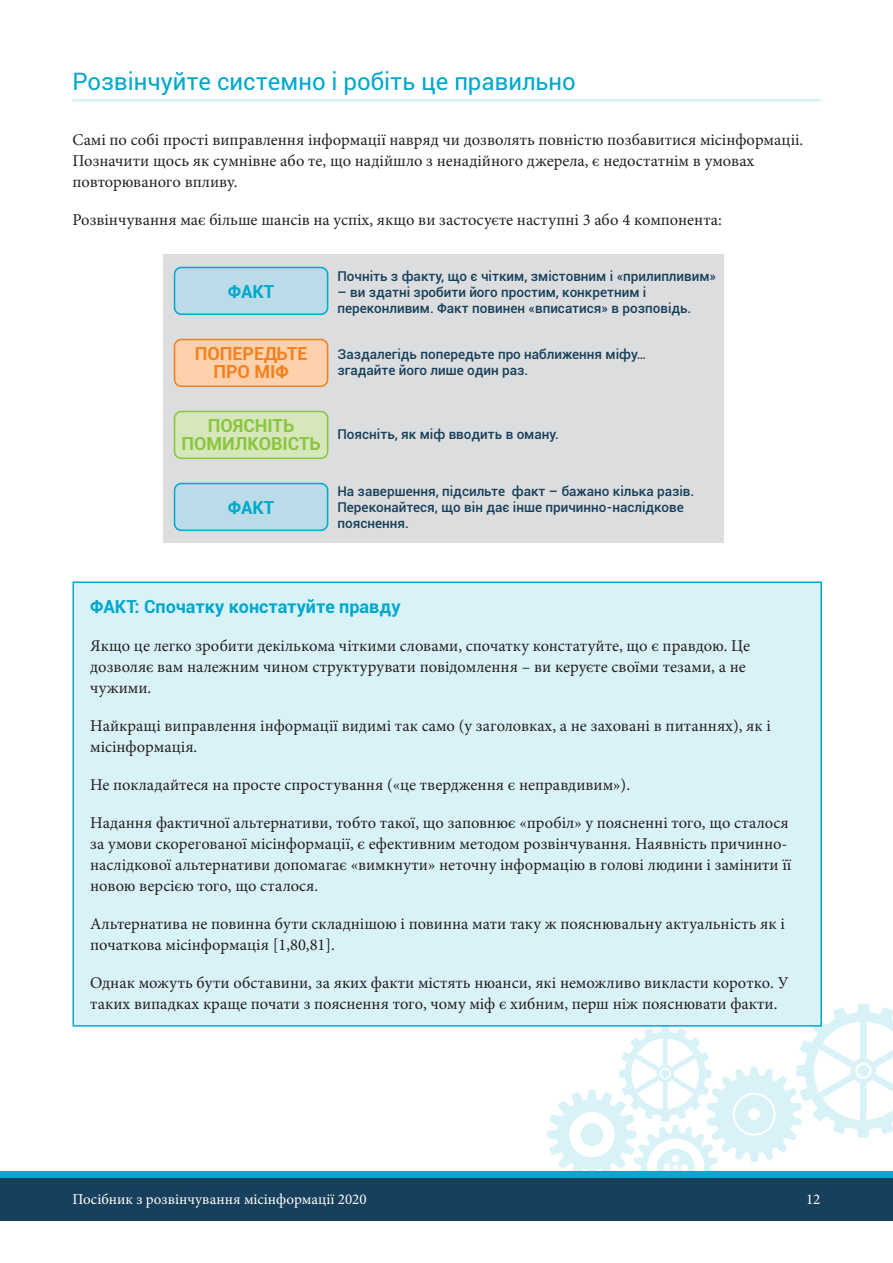
<style>
.page{position:relative;width:893px;height:1263px;background:#fff}
.page>*{position:absolute;margin:0;border:0;box-sizing:border-box;transform-origin:0 0}
.Heading_-_BrightBlue{font:24px "Roboto";color:#00a8cc}
.SubHeading_BrightBlu{font:700 18px "Roboto";color:#00a8cc}
.t1{font:700 18px/18px "Roboto";color:#8bc53f;text-align:center}
.t2{font:700 18px/18px "Roboto";color:#f48120;text-align:center}
.t3{font:700 18px "Roboto";color:#00a9cb}
.Main_Paragraph{font:16.5px/21px "Minion Pro";color:#231f20}
.t4{font:15px "Minion Pro";color:#fff}
.t5{font:500 13.5px/16.2px "Roboto";color:#17405b}
</style>
<div class="page">
<svg style="left:547px;top:1004px;width:346px;height:167px"></svg>
<div style="left:0;top:1178px;width:893px;height:42px;background:#17405c"></div>
<div style="left:0;top:1171px;width:893px;height:7px;background:#00a8cc"></div>
<hr style="left:72px;top:99px;width:748px;height:3px;background:#d9f2f7">
<div style="left:73px;top:582px;width:748px;height:444px;background:#d9f2f7"></div>
<hr style="left:72px;top:581px;width:750px;height:2px;background:#00a8cc">
<hr style="left:72px;top:583px;width:2px;height:442px;background:#00a8cc">
<hr style="left:820px;top:583px;width:2px;height:442px;background:#00a8cc">
<hr style="left:72px;top:1025px;width:750px;height:1px;background:#00a8cc">
<div style="left:163px;top:254px;width:561px;height:289px;background:#dcddde"></div>
<div style="left:175px;top:267px;width:153px;height:47px;background:#bcdbe9;border-radius:7px"></div>
<div style="left:174px;top:267px;width:154px;height:48px;border:2px solid #00a9cb;border-radius:7px"></div>
<div style="left:175px;top:339px;width:153px;height:47px;background:#fdd1ab;border-radius:7px"></div>
<div style="left:174px;top:339px;width:154px;height:48px;border:2px solid #f48120;border-radius:7px"></div>
<div style="left:175px;top:411px;width:153px;height:47px;background:#d6e8bb;border-radius:7px"></div>
<div style="left:174px;top:411px;width:154px;height:48px;border:2px solid #8bc53f;border-radius:7px"></div>
<div style="left:175px;top:483px;width:153px;height:47px;background:#bcdbe9;border-radius:7px"></div>
<div style="left:174px;top:483px;width:154px;height:48px;border:2px solid #00a9cb;border-radius:7px"></div>
<p class="Heading_-_BrightBlue" style="left:72px;top:65px;width:505px">Розвінчуйте системно і робіть це правильно</p>
<p class="Main_Paragraph" style="left:72px;top:130px;width:732px">Самі по собі прості виправлення інформації навряд чи дозволять повністю позбавитися місінформаціі.<br>Позначити щось як сумнівне або те, що надійшло з ненадійного джерела, є недостатнім в умовах повторюваного впливу.</p>
<p class="Main_Paragraph" style="left:72px;top:210px;width:651px">Розвінчування має більше шансів на успіх, якщо ви застосуєте наступні 3 або 4 компонента:</p>
<p class="t3" style="left:228px;top:279px;width:48px">ФАКТ</p>
<p class="t2" style="left:195px;top:344px;width:114px">ПОПЕРЕДЬТЕ<br>ПРО МІФ</p>
<p class="t1" style="left:181px;top:416px;width:141px">ПОЯСНІТЬ<br>ПОМИЛКОВІСТЬ</p>
<p class="t3" style="left:228px;top:495px;width:48px">ФАКТ</p>
<p class="t5" style="left:337px;top:267px;width:380px">Почніть з факту, що є чітким, змістовним і «прилипливим»</p>
<p class="t5" style="left:337px;top:283px;width:355px">– ви здатні зробити його простим, конкретним і переконливим. Факт повинен «вписатися» в розповідь.</p>
<p class="t5" style="left:337px;top:346px;width:310px">Заздалегідь попередьте про наближення міфу… згадайте його лише один раз.</p>
<p class="t5" style="left:337px;top:426px;width:223px">Поясніть, як міф вводить в оману.</p>
<p class="t5" style="left:337px;top:482px;width:358px">На завершення, підсильте факт – бажано кілька разів.<br>Переконайтеся, що він дає інше причинно-наслідкове пояснення.</p>
<p class="SubHeading_BrightBlu" style="left:90px;top:594px;width:312px">ФАКТ: Спочатку констатуйте правду</p>
<p class="Main_Paragraph" style="left:90px;top:635px;width:661px">Якщо це легко зробити декількома чіткими словами, спочатку констатуйте, що є правдою. Це дозволяє вам належним чином структурувати повідомлення – ви керуєте своїми тезами, а не чужими.</p>
<p class="Main_Paragraph" style="left:90px;top:715px;width:682px">Найкращі виправлення інформації видимі так само (у заголовках, а не заховані в питаннях), як і місінформація.</p>
<p class="Main_Paragraph" style="left:90px;top:774px;width:541px">Не покладайтеся на просте спростування («це твердження є неправдивим»).</p>
<p class="Main_Paragraph" style="left:90px;top:812px;width:703px">Надання фактичної альтернативи, тобто такої, що заповнює «пробіл» у поясненні того, що сталося за умови скорегованої місінформації, є ефективним методом розвінчування. Наявність причинно&shy;наслідкової альтернативи допомагає «вимкнути» неточну інформацію в голові людини і замінити її новою версією того, що сталося.</p>
<p class="Main_Paragraph" style="left:90px;top:913px;width:696px">Альтернатива не повинна бути складнішою і повинна мати таку ж пояснювальну актуальність як і початкова місінформація [1,80,81].</p>
<p class="Main_Paragraph" style="left:90px;top:972px;width:700px">Однак можуть бути обставини, за яких факти містять нюанси, які неможливо викласти коротко. У таких випадках краще почати з пояснення того, чому міф є хибним, перш ніж пояснювати факти.</p>
<p class="t4" style="left:72px;top:1189px;width:296px">Посібник з розвінчування місінформації 2020</p>
<p class="t4" style="left:806px;top:1189px;width:16px">12</p>
</div>
